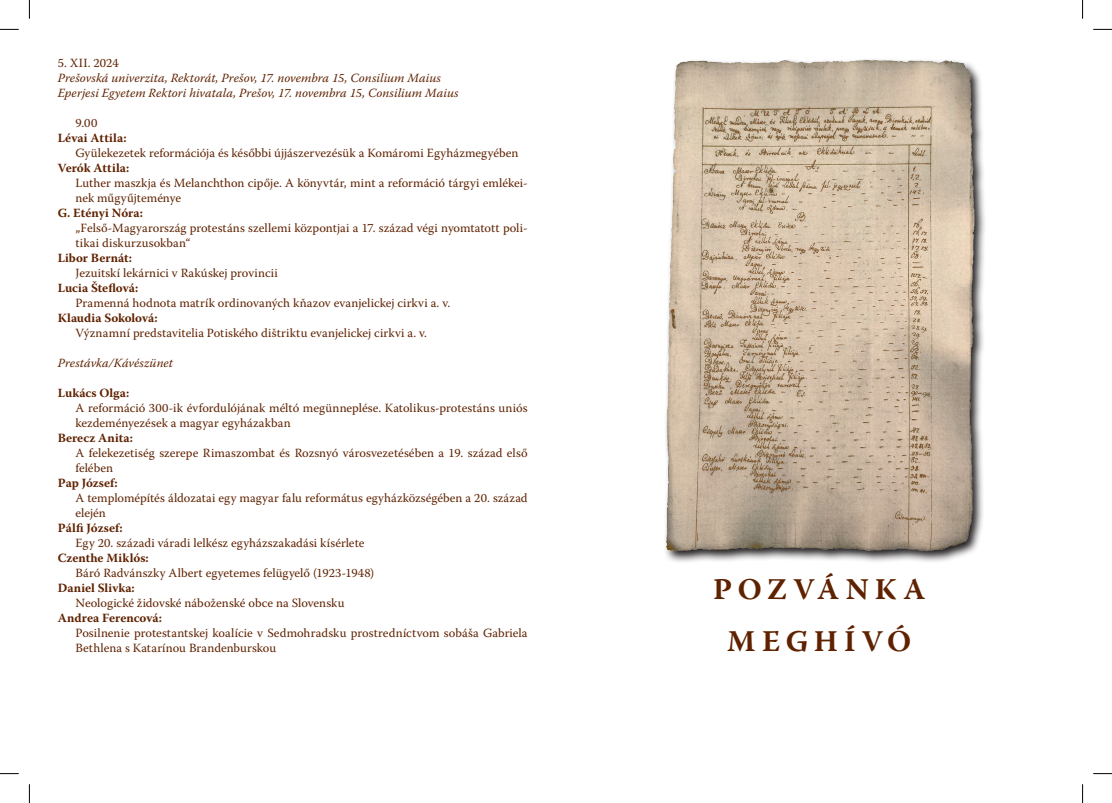
<style>
.page{position:relative;width:1112px;height:803px;background:#fff}
.page>*{position:absolute;margin:0;border:0;box-sizing:border-box;transform-origin:0 0}
.t1{font:700 30px "Warnock Pro";letter-spacing:.205em;color:#5f2200}
.t2{font:12.5px/15px "Warnock Pro";letter-spacing:.005em;color:#5f2200}
.t3{font:700 12.5px "Warnock Pro";letter-spacing:.005em;color:#5f2200}
.t4{font:italic 12.5px "Warnock Pro";color:#5f2200}
</style>
<div class="page">
<svg style="left:670px;top:71px;width:315px;height:491px"></svg>
<img style="left:665px;top:59px;width:311px;height:500px">
<svg style="left:0;top:29px;width:19px;height:1px"></svg>
<svg style="left:1093px;top:29px;width:18px;height:1px"></svg>
<svg style="left:0;top:773px;width:19px;height:1px"></svg>
<svg style="left:1093px;top:773px;width:18px;height:1px"></svg>
<svg style="left:29px;top:0;width:1px;height:19px"></svg>
<svg style="left:29px;top:784px;width:1px;height:19px"></svg>
<svg style="left:1082px;top:0;width:1px;height:19px"></svg>
<svg style="left:1082px;top:784px;width:1px;height:19px"></svg>
<p class="t2" style="left:58px;top:55px;width:63px">5. XII. 2024</p>
<p class="t4" style="left:58px;top:70px;width:384px">Prešovská univerzita, Rektorát, Prešov, 17. novembra 15, Consilium Maius</p>
<p class="t4" style="left:58px;top:85px;width:402px">Eperjesi Egyetem Rektori hivatala, Prešov, 17. novembra 15, Consilium Maius</p>
<p class="t2" style="left:75px;top:115px;width:23px">9.00</p>
<p class="t3" style="left:58px;top:130px;width:70px">Lévai Attila:</p>
<p class="t2" style="left:75px;top:145px;width:444px">Gyülekezetek reformációja és későbbi újjászervezésük a Komáromi Egyházmegyében</p>
<p class="t3" style="left:58px;top:160px;width:73px">Verók Attila:</p>
<p class="t2" style="left:75px;top:175px;width:453px">Luther maszkja és Melanchthon cipője. A könyvtár, mint a reformáció tárgyi emlékei&shy;nek műgyűjteménye</p>
<p class="t3" style="left:58px;top:205px;width:87px">G. Etényi Nóra:</p>
<p class="t2" style="left:75px;top:220px;width:453px">„Felső-Magyarország protestáns szellemi központjai a 17. század végi nyomtatott poli&shy;tikai diskurzusokban“</p>
<p class="t3" style="left:58px;top:250px;width:76px">Libor Bernát:</p>
<p class="t2" style="left:75px;top:265px;width:204px">Jezuitskí lekárnici v Rakúskej provincii</p>
<p class="t3" style="left:58px;top:280px;width:82px">Lucia Šteflová:</p>
<p class="t2" style="left:75px;top:295px;width:376px">Pramenná hodnota matrík ordinovaných kňazov evanjelickej cirkvi a. v.</p>
<p class="t3" style="left:58px;top:310px;width:101px">Klaudia Sokolová:</p>
<p class="t2" style="left:75px;top:325px;width:353px">Významní predstavitelia Potiského dištriktu evanjelickej cirkvi a. v.</p>
<p class="t4" style="left:58px;top:355px;width:117px">Prestávka/Kávészünet</p>
<p class="t3" style="left:58px;top:385px;width:73px">Lukács Olga:</p>
<p class="t2" style="left:75px;top:400px;width:453px">A reformáció 300-ik évfordulójának méltó megünneplése. Katolikus-protestáns uniós kezdeményezések a magyar egyházakban</p>
<p class="t3" style="left:58px;top:430px;width:77px">Berecz Anita:</p>
<p class="t2" style="left:75px;top:445px;width:453px">A felekezetiség szerepe Rimaszombat és Rozsnyó városvezetésében a 19. század első felében</p>
<p class="t3" style="left:58px;top:475px;width:61px">Pap József:</p>
<p class="t2" style="left:75px;top:490px;width:453px">A templomépítés áldozatai egy magyar falu református egyházközségében a 20. század elején</p>
<p class="t3" style="left:58px;top:520px;width:66px">Pálfi József:</p>
<p class="t2" style="left:75px;top:535px;width:290px">Egy 20. századi váradi lelkész egyházszakadási kísérlete</p>
<p class="t3" style="left:58px;top:550px;width:92px">Czenthe Miklós:</p>
<p class="t2" style="left:75px;top:565px;width:300px">Báró Radvánszky Albert egyetemes felügyelő (1923-1948)</p>
<p class="t3" style="left:58px;top:580px;width:79px">Daniel Slivka:</p>
<p class="t2" style="left:75px;top:595px;width:270px">Neologické židovské náboženské obce na Slovensku</p>
<p class="t3" style="left:58px;top:610px;width:106px">Andrea Ferencová:</p>
<p class="t2" style="left:75px;top:625px;width:453px">Posilnenie protestantskej koalície v Sedmohradsku prostredníctvom sobáša Gabriela<br>Bethlena s Katarínou Brandenburskou</p>
<p class="t1" style="left:713px;top:571px;width:214px">POZVÁNKA</p>
<p class="t1" style="left:727px;top:623px;width:185px">MEGHÍVÓ</p>
</div>
